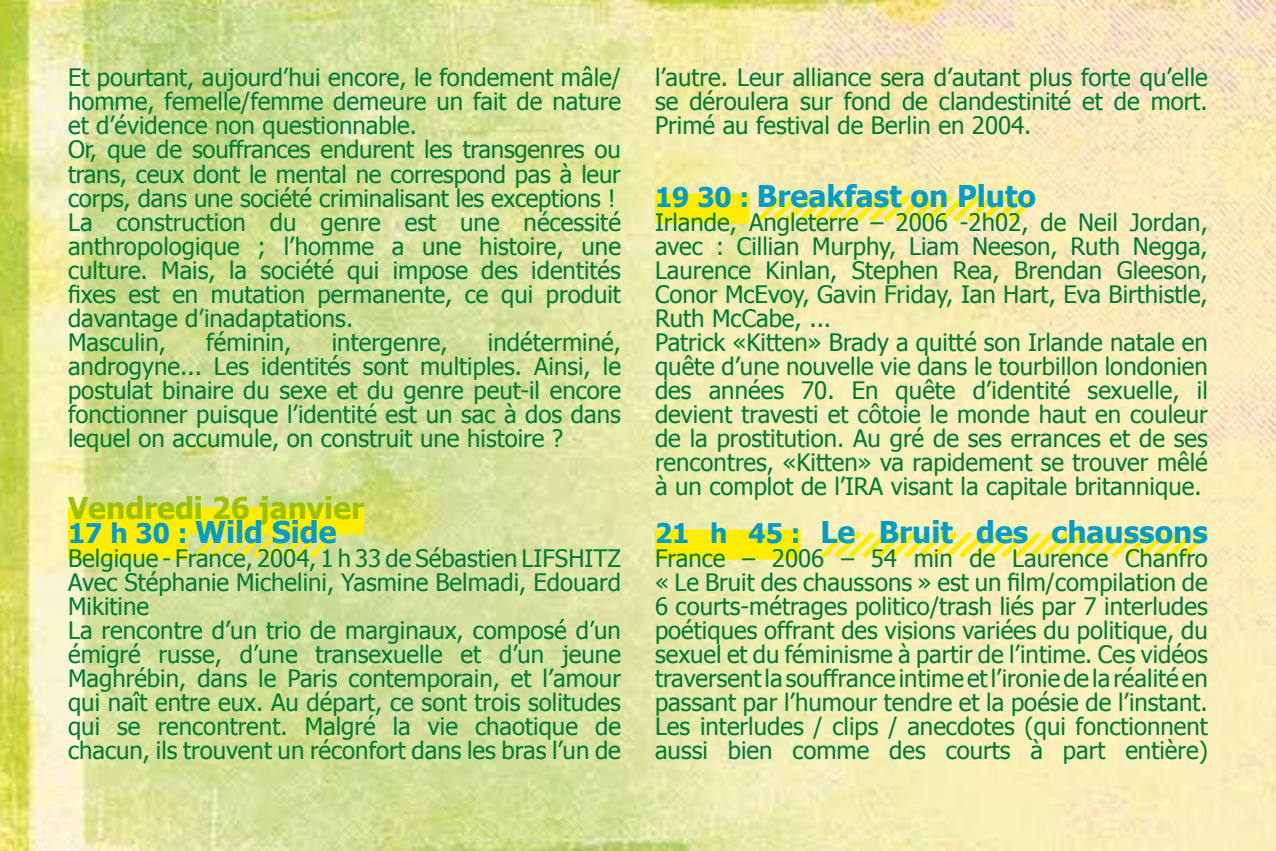
<style>
.page{position:relative;width:1276px;height:851px;background:#fff}
.page>*{position:absolute;margin:0;border:0;box-sizing:border-box;transform-origin:0 0}
.t1{font:700 30px "Tahoma";color:#009cca}
.t2{font:700 30px/24px "Tahoma";color:#9ac00a}
.t3{font:24px/24px "Tahoma";color:#007b34}
.s1{font-size:27px;color:#009cca}
.s2{color:#009cca}
.s3{font-size:27px}
</style>
<div class="page">
<img style="left:0;top:0;width:1276px;height:850px">
<div style="left:68px;top:507px;width:296px;height:27px;background:#ffec00"></div>
<div style="left:68px;top:529px;width:120px;height:30px;background:#ffec00"></div>
<svg style="left:190px;top:534px;width:152px;height:29px;background:#e0e367"></svg>
<div style="left:655px;top:193px;width:94px;height:30px;background:#ffec00"></div>
<svg style="left:751px;top:190px;width:290px;height:37px;background:#f9eb7d"></svg>
<div style="left:655px;top:529px;width:145px;height:30px;background:#ffec00"></div>
<svg style="left:815px;top:526px;width:398px;height:37px;background:#fbed80"></svg>
<p class="t3" style="left:68px;top:64px;width:554px">Et pourtant, aujourd’hui encore, le fondement mâle/ homme, femelle/femme demeure un fait de nature et d’évidence non questionnable.<br>Or, que de souffrances endurent les transgenres ou trans, ceux dont le mental ne correspond pas à leur corps, dans une société criminalisant les exceptions !<br>La construction du genre est une nécessité anthropologique ; l’homme a une histoire, une culture. Mais, la société qui impose des identités fixes est en mutation permanente, ce qui produit davantage d’inadaptations.<br>Masculin,</p>
<p class="t3" style="left:68px;top:328px;width:554px;text-align:justify;text-indent:420px">indéterminé, androgyne... Les identités sont multiples. Ainsi, le postulat binaire du sexe et du genre peut-il encore fonctionner puisque l’identité est un sac à dos dans lequel on accumule, on construit une histoire ?</p>
<p class="t3" style="left:206px;top:328px;width:87px">féminin,</p>
<p class="t3" style="left:332px;top:328px;width:117px">intergenre,</p>
<p class="t2" style="left:68px;top:494px;width:298px">Vendredi 26 janvier<br><span class="s1">17 h 30 :</span> <span class="s2">Wild Side</span></p>
<p class="t3" style="left:68px;top:544px;width:554px">Belgique - France, 2004, 1 h 33 de Sébastien LIFSHITZ Avec Stéphanie Michelini, Yasmine Belmadi, Edouard Mikitine<br>La rencontre d’un trio de marginaux, composé d’un émigré russe, d’une transexuelle et d’un jeune Maghrébin, dans le Paris contemporain, et l’amour qui naît entre eux. Au départ, ce sont trois solitudes qui se rencontrent. Malgré la vie chaotique de chacun, ils trouvent un réconfort dans les bras l’un de</p>
<p class="t3" style="left:655px;top:64px;width:554px;text-align:justify">l’autre. Leur alliance sera d’autant plus forte qu’elle se déroulera sur fond de clandestinité et de mort.<br>Primé au festival de Berlin en 2004.</p>
<p class="t1" style="left:655px;top:174px;width:382px"><span class="s3">19 30 :</span> Breakfast on Pluto</p>
<p class="t3" style="left:655px;top:208px;width:554px">Irlande, Angleterre – 2006 -2h02, de Neil Jordan, avec : Cillian Murphy, Liam Neeson, Ruth Negga, Laurence Kinlan, Stephen Rea, Brendan Gleeson, Conor McEvoy, Gavin Friday, Ian Hart, Eva Birthistle, Ruth McCabe, ...<br>Patrick «Kitten» Brady a quitté son Irlande natale en quête d’une nouvelle vie dans le tourbillon londonien des années 70. En quête d’identité sexuelle, il devient travesti et côtoie le monde haut en couleur de la prostitution. Au gré de ses errances et de ses rencontres, «Kitten» va rapidement se trouver mêlé à un complot de l’IRA visant la capitale britannique.</p>
<p class="t1" style="left:655px;top:510px;width:554px"><span class="s3">21 h 45 :</span> Le Bruit des chaussons</p>
<p class="t3" style="left:655px;top:544px;width:554px;text-align:justify">France – 2006 – 54 min de Laurence Chanfro « Le Bruit des chaussons » est un film/compilation de 6 courts-métrages politico/trash liés par 7 interludes poétiques offrant des visions variées du politique, du sexuel et du féminisme à partir de l’intime. Ces vidéos traversent la souffrance intime et l’ironie de la réalité en passant par l’humour tendre et la poésie de l’instant.<br>Les interludes / clips / anecdotes (qui fonctionnent aussi bien comme des courts à part entière)</p>
</div>
